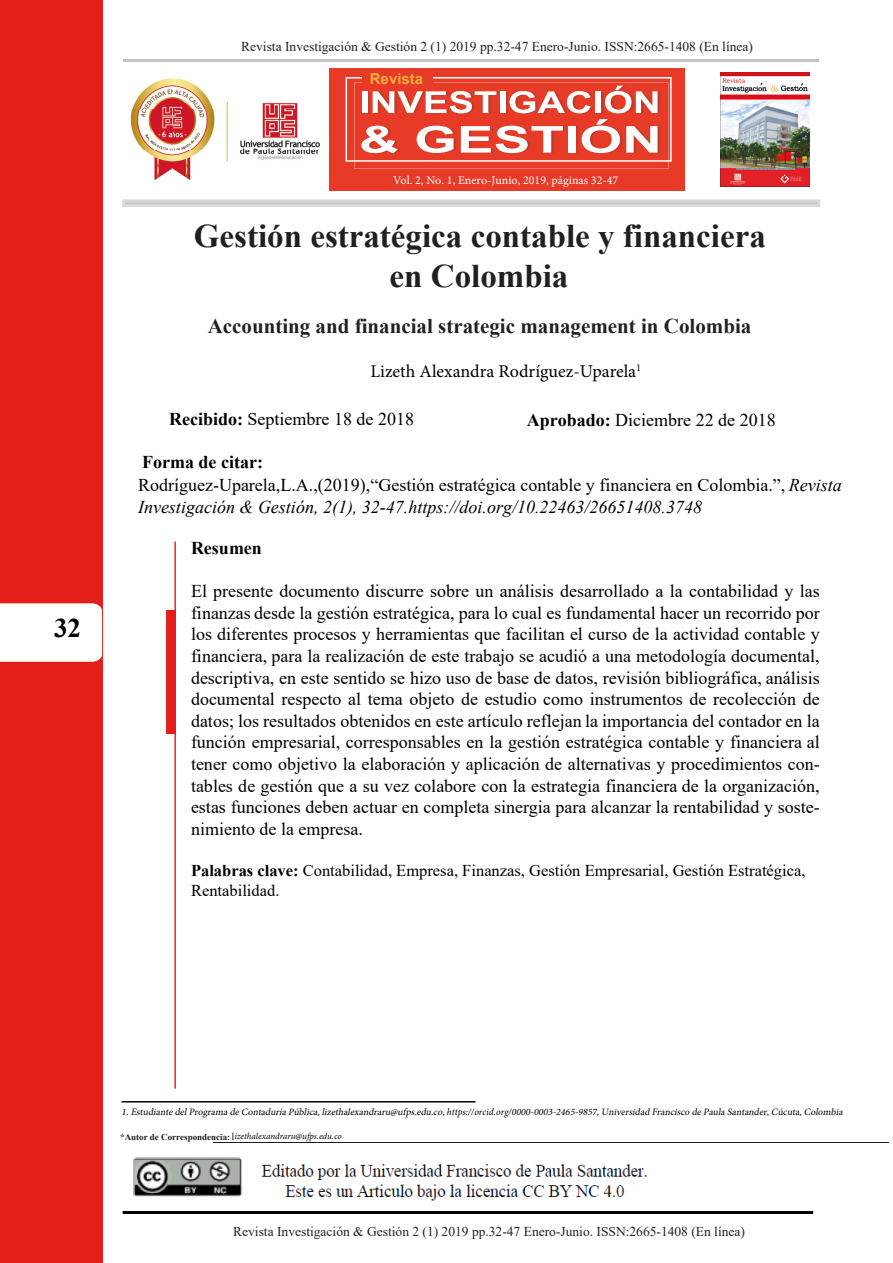
<style>
.page{position:relative;width:893px;height:1263px;background:#fff}
.page>*{position:absolute;margin:0;border:0;box-sizing:border-box;transform-origin:0 0}
.t1{font:700 33px/39.6px "Times New Roman";color:#202020;text-align:center}
.t2{font:700 27px "Times New Roman";color:#000}
.t3{font:700 21px "Times New Roman";color:#202020}
.t4{font:18px/21.6px "Times New Roman";color:#000}
.t5{font:18px "Minion Pro";color:#000}
.t6{font:700 18px "Times New Roman";color:#000}
.t7{font:16.5px/19.8px "Times New Roman";color:#000}
.t8{font:700 15px "Arial";color:#f8ad3e}
.t9{font:13.5px "Times New Roman";color:#231f20}
.t10{font:12px "Minion Pro";color:#fff}
.t11{font:italic 9.75px "Minion Pro";color:#000}
.t12{font:italic 9px "Minion Pro";color:#000}
.s1{font-weight:700}
.s2{font-style:italic}
.s3{font-style:inherit}
.s4{font-family:"Times New Roman";font-weight:700;font-style:normal;color:#1c1c1c}
.s5{font-family:"Times New Roman";font-style:normal;font-size:10.5px;color:#1c1c1c}
</style>
<div class="page">
<div style="left:0;top:0;width:102px;height:1263px;background:#e41f1a"></div>
<hr style="left:174px;top:541px;width:2px;height:548px;background:#e62a24">
<div style="left:167px;top:610px;width:9px;height:124px;background:#e41f1a"></div>
<hr style="left:123px;top:1211px;width:690px;height:3px;background:#000">
<div style="left:0;top:603px;width:102px;height:59px;background:#fff"></div>
<img style="left:130px;top:78px;width:190px;height:103px">
<div style="left:329px;top:68px;width:356px;height:123px;background:#e73b28"></div>
<svg style="left:346px;top:77px;width:326px;height:92px"></svg>
<img style="left:721px;top:72px;width:88px;height:114px">
<hr style="left:124px;top:59px;width:695px;height:2px;background:#c3c1c3">
<svg style="left:122px;top:199px;width:698px;height:8px;background:#d5d6d6"></svg>
<hr style="left:122px;top:1101px;width:353px;height:1px;background:#000">
<hr style="left:213px;top:1143px;width:676px;height:1px;background:#1c1c1c">
<img style="left:133px;top:1157px;width:514px;height:44px">
<h2 class="t2" style="left:54px;top:608px;width:28px">32</h2>
<p class="t9" style="left:241px;top:37px;width:513px">Revista Investigación &amp; Gestión 2 (1) 2019 pp.32-47 Enero-Junio. ISSN:2665-1408 (En línea)</p>
<p class="t8" style="left:370px;top:68px;width:55px">Revista</p>
<p class="t10" style="left:393px;top:172px;width:226px">Vol. 2, No. 1, Enero-Junio, 2019, páginas 32-47</p>
<h1 class="t1" style="left:194px;top:215px;width:573px">Gestión estratégica contable y financiera en Colombia</h1>
<p class="t3" style="left:208px;top:311px;width:545px">Accounting and financial strategic management in Colombia</p>
<p class="t5" style="left:370px;top:359px;width:272px">Lizeth Alexandra Rodríguez-Uparela<sup>1</sup></p>
<p class="t4" style="left:169px;top:408px;width:246px"><span class="s1">Recibido:</span> Septiembre 18 de 2018</p>
<p class="t4" style="left:527px;top:409px;width:250px"><span class="s1">Aprobado:</span> Diciembre 22 de 2018</p>
<p class="t6" style="left:142px;top:449px;width:122px">Forma de citar:</p>
<p class="t4" style="left:138px;top:473px;width:705px">Rodríguez-Uparela,L.A.,(2019),“Gestión estratégica contable y financiera en Colombia.”, <span class="s2">Revista<br>Investigación</span> <span class="s2">&amp;</span> <span class="s2">Gestión, 2(1),</span> <span class="s2">32-47.https://doi.org/10.22463/26651408.3748</span></p>
<p class="t6" style="left:191px;top:535px;width:72px">Resumen</p>
<p class="t4" style="left:191px;top:580px;width:630px;text-align:justify">El presente documento discurre sobre un análisis desarrollado a la contabilidad y las finanzas desde la gestión estratégica, para lo cual es fundamental hacer un recorrido por los diferentes procesos y herramientas que facilitan el curso de la actividad contable y financiera, para la realización de este trabajo se acudió a una metodología documental, descriptiva, en este sentido se hizo uso de base de datos, revisión bibliográfica, análisis documental respecto al tema objeto de estudio como instrumentos de recolección de datos; los resultados obtenidos en este artículo reflejan la importancia del contador en la función empresarial, corresponsables en la gestión estratégica contable y financiera al tener como objetivo la elaboración y aplicación de alternativas y procedimientos con&shy;tables de gestión que a su vez colabore con la estrategia financiera de la organización, estas funciones deben actuar en completa sinergia para alcanzar la rentabilidad y soste&shy;nimiento de la empresa.</p>
<p class="t7" style="left:191px;top:860px;width:616px"><span class="s1">Palabras clave:</span> Contabilidad, Empresa, Finanzas, Gestión Empresarial, Gestión Estratégica,<br>Rentabilidad.</p>
<p class="t11" style="left:122px;top:1106px;width:725px">1.EstudiantedelProgramadeContaduríaPública,lizethalexandraru@ufps.edu.co,<span class="s3">h t tp s : // o r c i d . o rg/</span> 0000-0003-2465-9857,Universidad Francisco dePaulaSantander,Cúcuta,Colombia</p>
<p class="t12" style="left:120px;top:1129px;width:223px"><span class="s4">*</span><span class="s4">Autor de Correspondencia:</span> <span class="s5">l</span>izethalexandraru@ufps.edu.co</p>
<p class="t9" style="left:233px;top:1222px;width:513px">Revista Investigación &amp; Gestión 2 (1) 2019 pp.32-47 Enero-Junio. ISSN:2665-1408 (En línea)</p>
</div>
